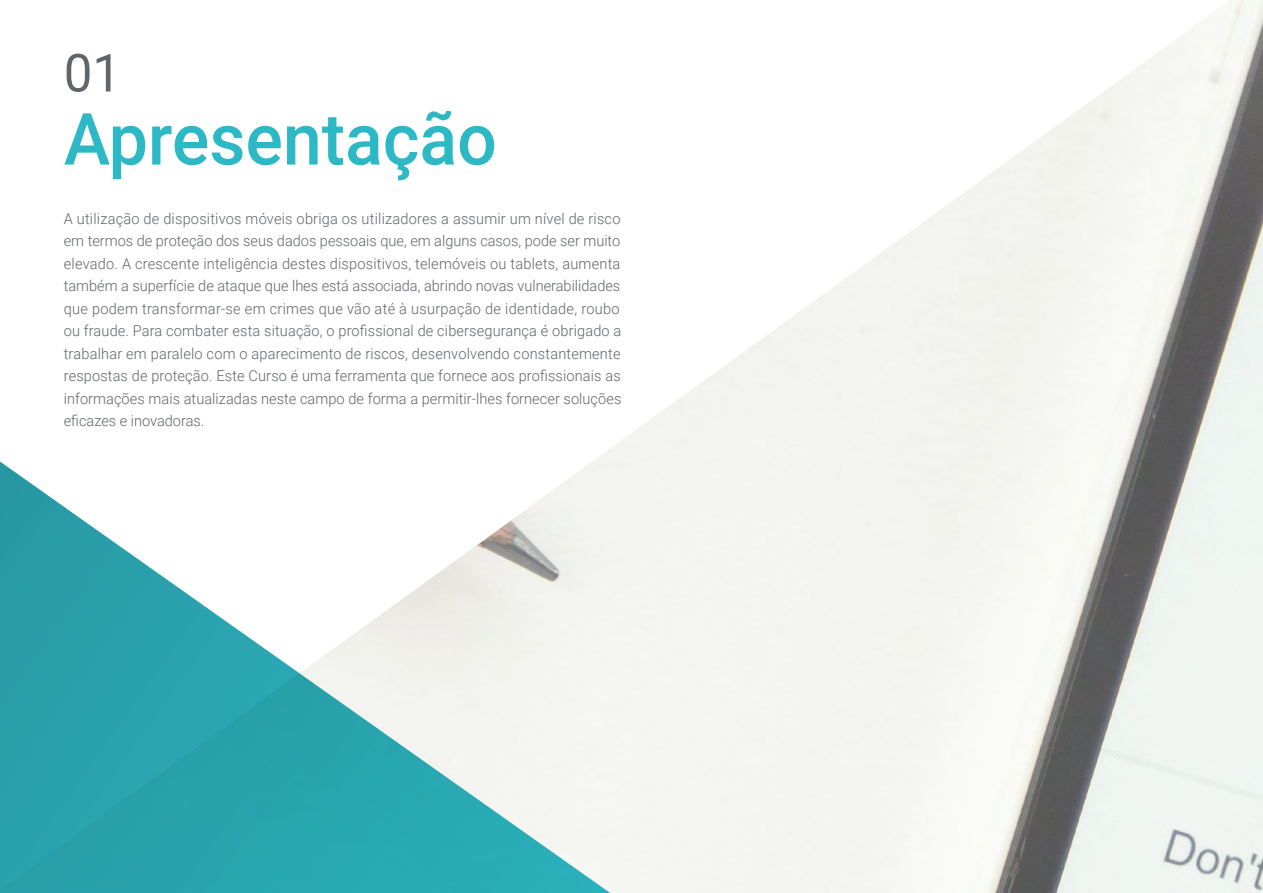
<style>
.page{position:relative;width:1263px;height:893px;background:#fff}
.page>*{position:absolute;margin:0;border:0;box-sizing:border-box;transform-origin:0 0}
.t1{font:500 72px "Roboto";color:#2db8c5}
.t2{font:52.5px "Roboto";color:#61646a}
.t3{font:300 15px/22.5px "Roboto";letter-spacing:.005em;color:#61646a;text-align:justify}
</style>
<div class="page">
<img style="left:615px;top:0;width:648px;height:893px">
<svg style="left:0;top:446px;width:640px;height:447px"></svg>
<h2 class="t2" style="left:64px;top:36px;width:59px">01</h2>
<h1 class="t1" style="left:64px;top:89px;width:435px">Apresentação</h1>
<p class="t3" style="left:64px;top:207px;width:559px">A utilização de dispositivos móveis obriga os utilizadores a assumir um nível de risco em termos de proteção dos seus dados pessoais que, em alguns casos, pode ser muito elevado. A crescente inteligência destes dispositivos, telemóveis ou tablets, aumenta também a superfície de ataque que lhes está associada, abrindo novas vulnerabilidades que podem transformar-se em crimes que vão até à usurpação de identidade, roubo ou fraude. Para combater esta situação, o profissional de cibersegurança é obrigado a trabalhar em paralelo com o aparecimento de riscos, desenvolvendo constantemente respostas de proteção. Este Curso é uma ferramenta que fornece aos profissionais as informações mais atualizadas neste campo de forma a permitir-lhes fornecer soluções eficazes e inovadoras.</p>
</div>
